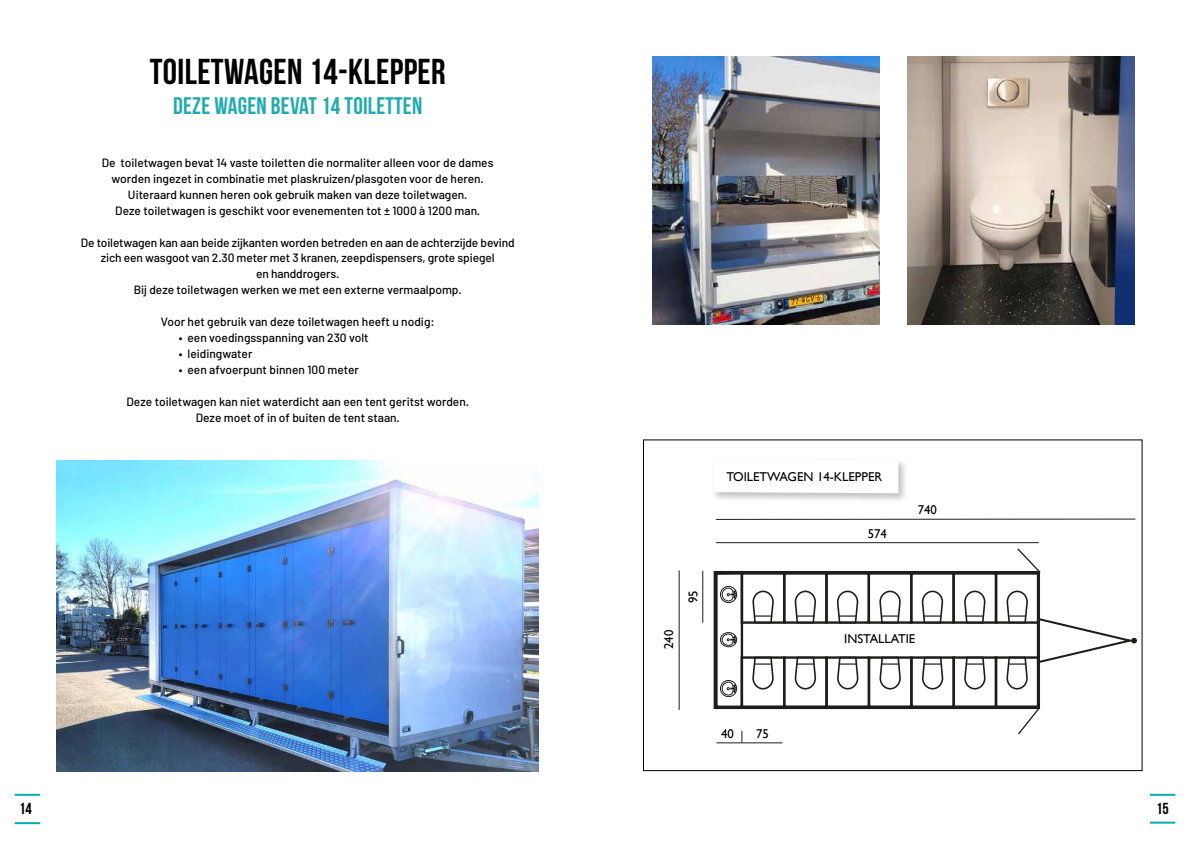
<style>
.page{position:relative;width:1191px;height:842px;background:#fff}
.page>*{position:absolute;margin:0;border:0;box-sizing:border-box;transform-origin:0 0}
.t1{font:36px "Bebas Neue";letter-spacing:.01em;color:#000}
.t2{font:24px "Bebas Neue";letter-spacing:.01em;color:#21abae}
.t3{font:16px "Bebas Neue";color:#000}
.t4{font:12.8px "Gill Sans";color:#000}
.t5{font:500 12px/16px "Barlow";color:#000;text-align:center}
</style>
<div class="page">
<svg style="left:678px;top:447px;width:465px;height:316px"></svg>
<div style="left:713px;top:571px;width:327px;height:138px;border:3px solid #1d1d1b"></div>
<div style="left:994px;top:656px;width:45px;height:52px;border:2px solid #1d1d1b"></div>
<svg style="left:1005px;top:656px;width:23px;height:34px"></svg>
<div style="left:952px;top:656px;width:45px;height:52px;border:2px solid #1d1d1b"></div>
<svg style="left:963px;top:656px;width:23px;height:34px"></svg>
<div style="left:910px;top:656px;width:45px;height:52px;border:2px solid #1d1d1b"></div>
<svg style="left:921px;top:656px;width:23px;height:34px"></svg>
<div style="left:867px;top:656px;width:45px;height:52px;border:2px solid #1d1d1b"></div>
<svg style="left:878px;top:656px;width:23px;height:34px"></svg>
<div style="left:825px;top:656px;width:45px;height:52px;border:2px solid #1d1d1b"></div>
<svg style="left:836px;top:656px;width:23px;height:34px"></svg>
<div style="left:783px;top:656px;width:44px;height:52px;border:2px solid #1d1d1b"></div>
<svg style="left:794px;top:656px;width:23px;height:34px"></svg>
<div style="left:740px;top:656px;width:45px;height:52px;border:2px solid #1d1d1b"></div>
<svg style="left:751px;top:656px;width:23px;height:34px"></svg>
<svg style="left:1016px;top:547px;width:26px;height:27px"></svg>
<img style="left:57px;top:461px;width:482px;height:310px">
<hr style="left:1149px;top:822px;width:26px;height:2px;background:#0aacaf">
<hr style="left:15px;top:822px;width:25px;height:2px;background:#0aacaf">
<hr style="left:15px;top:794px;width:25px;height:2px;background:#0aacaf">
<hr style="left:1149px;top:794px;width:26px;height:2px;background:#0aacaf">
<img style="left:652px;top:57px;width:227px;height:268px">
<img style="left:907px;top:57px;width:227px;height:268px">
<h1 class="t1" style="left:150px;top:52px;width:297px">TOILETWAGEN 14-KLEPPER</h1>
<h2 class="t2" style="left:173px;top:92px;width:251px">DEZE WAGEN BEVAT 14 TOILETTEN</h2>
<p class="t5" style="left:102px;top:154px;width:393px">De toiletwagen bevat 14 vaste toiletten die normaliter alleen voor de dames worden ingezet in combinatie met plaskruizen/plasgoten voor de heren.<br>Uiteraard kunnen heren ook gebruik maken van deze toiletwagen.<br>Deze toiletwagen is geschikt voor evenementen tot ± 1000 à 1200 man.</p>
<p class="t5" style="left:81px;top:234px;width:435px">De toiletwagen kan aan beide zijkanten worden betreden en aan de achterzijde bevind zich een wasgoot van 2.30 meter met 3 kranen, zeepdispensers, grote spiegel<br>en handdrogers.<br>Bij deze toiletwagen werken we met een externe vermaalpomp.</p>
<p class="t5" style="left:161px;top:314px;width:275px">Voor het gebruik van deze toiletwagen heeft u nodig:</p>
<p class="t5" style="left:179px;top:330px;width:191px">• een voedingsspanning van 230 volt</p>
<p class="t5" style="left:179px;top:346px;width:75px">• leidingwater</p>
<p class="t5" style="left:179px;top:362px;width:181px">• een afvoerpunt binnen 100 meter</p>
<p class="t5" style="left:127px;top:394px;width:344px">Deze toiletwagen kan niet waterdicht aan een tent geritst worden.<br>Deze moet of in of buiten de tent staan.</p>
<p class="t4" style="left:661px;top:649px;width:21px;rotate:-90deg">240</p>
<p class="t4" style="left:685px;top:603px;width:14px;rotate:-90deg">95</p>
<p class="t4" style="left:726px;top:469px;width:157px">TOILETWAGEN 14-KLEPPER</p>
<p class="t4" style="left:867px;top:526px;width:21px">574</p>
<p class="t4" style="left:918px;top:502px;width:21px">740</p>
<p class="t4" style="left:844px;top:632px;width:73px">INSTALLATIE</p>
<p class="t4" style="left:721px;top:726px;width:14px">40</p>
<p class="t4" style="left:756px;top:726px;width:14px">75</p>
<h3 class="t3" style="left:19px;top:800px;width:14px">14</h3>
<h3 class="t3" style="left:1156px;top:799px;width:14px">15</h3>
</div>
